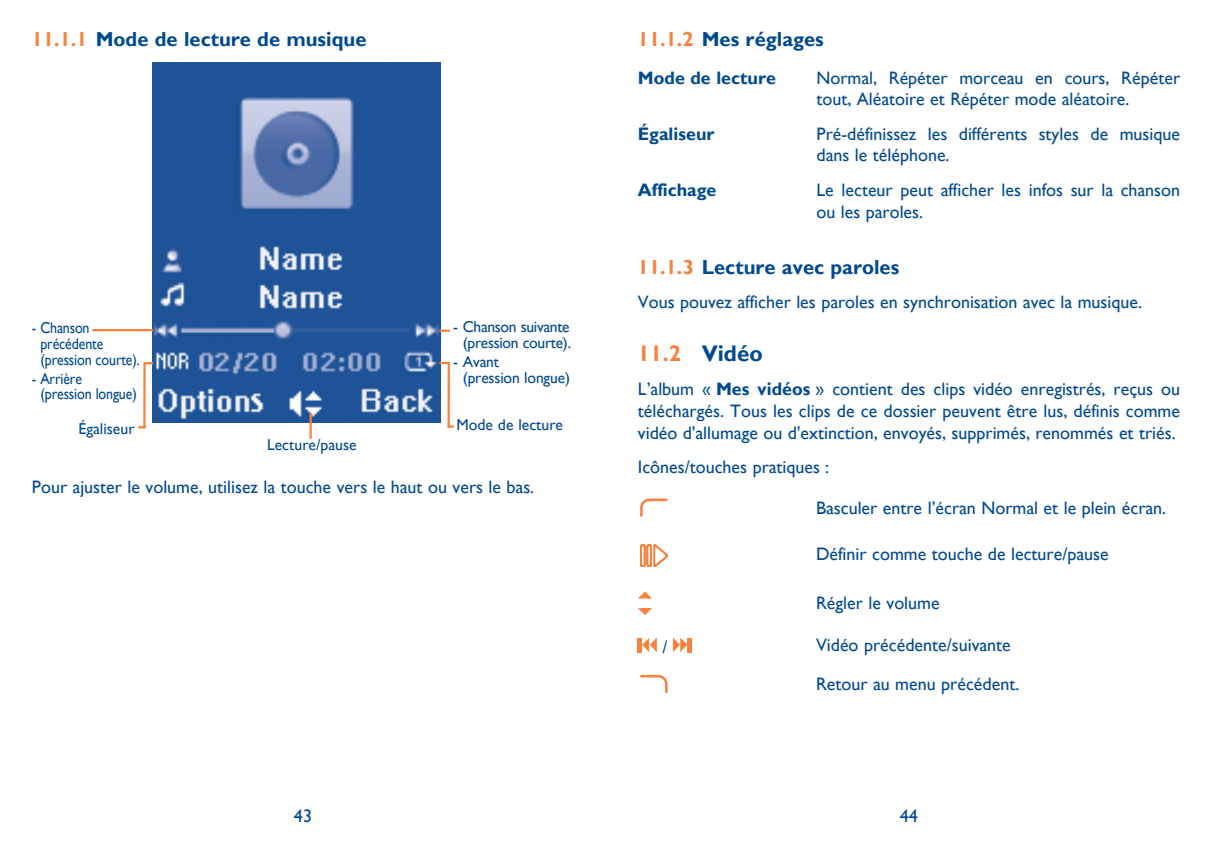
<style>
.page{position:relative;width:1212px;height:862px;background:#fff}
.page>*{position:absolute;margin:0;border:0;box-sizing:border-box;transform-origin:0 0}
.t1{font:700 22.5px "Gill Sans";color:#014990}
.t2{font:700 20.25px "Gill Sans";color:#014990}
.t3{font:18px/21.6px "Gill Sans";color:#014990}
.t4{font:700 18px "Gill Sans";color:#014990}
.t5{font:15.75px/15.8px "Gill Sans";letter-spacing:-.01em;color:#014990;text-align:right}
.t6{font:15.75px/15.8px "Gill Sans";letter-spacing:-.01em;color:#014990;scale:.89 1}
.s1{color:#f5823f}
.s2{font-weight:700}
</style>
<div class="page">
<img style="left:153px;top:62px;width:287px;height:360px">
<hr style="left:309px;top:413px;width:3px;height:25px;background:#f5823f">
<hr style="left:143px;top:362px;width:3px;height:65px;background:#f5823f">
<hr style="left:447px;top:362px;width:3px;height:65px;background:#f5823f">
<hr style="left:439px;top:329px;width:34px;height:3px;background:#f5823f">
<svg style="left:439px;top:361px;width:10px;height:3px"></svg>
<svg style="left:144px;top:362px;width:9px;height:2px"></svg>
<svg style="left:138px;top:426px;width:8px;height:2px"></svg>
<div style="left:451px;top:321px;width:121px;height:77px;background:#fff"></div>
<hr style="left:92px;top:329px;width:61px;height:2px;background:#f5823f">
<svg style="left:640px;top:498px;width:27px;height:18px"></svg>
<svg style="left:640px;top:544px;width:28px;height:23px"></svg>
<svg style="left:638px;top:591px;width:14px;height:7px"></svg>
<svg style="left:638px;top:608px;width:14px;height:6px"></svg>
<hr style="left:638px;top:637px;width:4px;height:15px;background:#f5823f">
<svg style="left:642px;top:637px;width:15px;height:14px"></svg>
<hr style="left:688px;top:637px;width:4px;height:15px;background:#f5823f">
<svg style="left:673px;top:637px;width:14px;height:14px"></svg>
<svg style="left:640px;top:674px;width:27px;height:18px"></svg>
<p class="t2" style="left:32px;top:27px;width:336px"><span class="s1">11.1.1</span> Mode de lecture de musique</p>
<p class="t5" style="left:453px;top:319px;width:119px">- Chanson suivante (pression courte).</p>
<p class="t5" style="left:463px;top:353px;width:109px;text-align:left;text-indent:-9px">- Avant<br>(pression longue)</p>
<p class="t6" style="left:40px;top:320px;width:113px;text-indent:-9px">- Chanson précédente (pression courte).</p>
<p class="t6" style="left:40px;top:370px;width:110px;text-indent:-9px">- Arrière (pression longue)</p>
<p class="t5" style="left:79px;top:420px;width:57px">Égaliseur</p>
<p class="t5" style="left:457px;top:417px;width:108px">Mode de lecture</p>
<p class="t5" style="left:267px;top:437px;width:91px">Lecture/pause</p>
<p class="t3" style="left:32px;top:476px;width:504px">Pour ajuster le volume, utilisez la touche vers le haut ou vers le bas.</p>
<p class="t2" style="left:638px;top:27px;width:187px"><span class="s1">11.1.2</span> Mes réglages</p>
<p class="t4" style="left:638px;top:67px;width:140px">Mode de lecture</p>
<p class="t3" style="left:816px;top:67px;width:365px">Normal, Répéter morceau en cours, Répéter tout, Aléatoire et Répéter mode aléatoire.</p>
<p class="t4" style="left:638px;top:123px;width:78px">Égaliseur</p>
<p class="t3" style="left:816px;top:123px;width:365px">Pré-définissez les différents styles de musique dans le téléphone.</p>
<p class="t4" style="left:638px;top:179px;width:80px">Affichage</p>
<p class="t3" style="left:816px;top:179px;width:365px">Le lecteur peut afficher les infos sur la chanson ou les paroles.</p>
<p class="t2" style="left:638px;top:255px;width:263px"><span class="s1">11.1.3</span> Lecture avec paroles</p>
<p class="t3" style="left:638px;top:291px;width:506px">Vous pouvez afficher les paroles en synchronisation avec la musique.</p>
<p class="t1" style="left:638px;top:340px;width:126px"><span class="s1">11.2</span> Vidéo</p>
<p class="t3" style="left:638px;top:378px;width:544px;text-align:justify">L’album « <span class="s2">Mes vidéos</span> » contient des clips vidéo enregistrés, reçus ou téléchargés. Tous les clips de ce dossier peuvent être lus, définis comme vidéo d'allumage ou d'extinction, envoyés, supprimés, renommés et triés.</p>
<p class="t3" style="left:638px;top:456px;width:193px">Icônes/touches pratiques :</p>
<p class="t3" style="left:816px;top:496px;width:352px">Basculer entre l’écran Normal et le plein écran.</p>
<p class="t3" style="left:816px;top:543px;width:294px">Définir comme touche de lecture/pause</p>
<p class="t3" style="left:816px;top:592px;width:125px">Régler le volume</p>
<p class="t3" style="left:662px;top:635px;width:7px">/</p>
<p class="t3" style="left:816px;top:625px;width:205px;line-height:38.9px">Vidéo précédente/suivante<br>Retour au menu précédent.</p>
<p class="t3" style="left:294px;top:805px;width:19px">43</p>
<p class="t3" style="left:900px;top:805px;width:19px">44</p>
</div>
